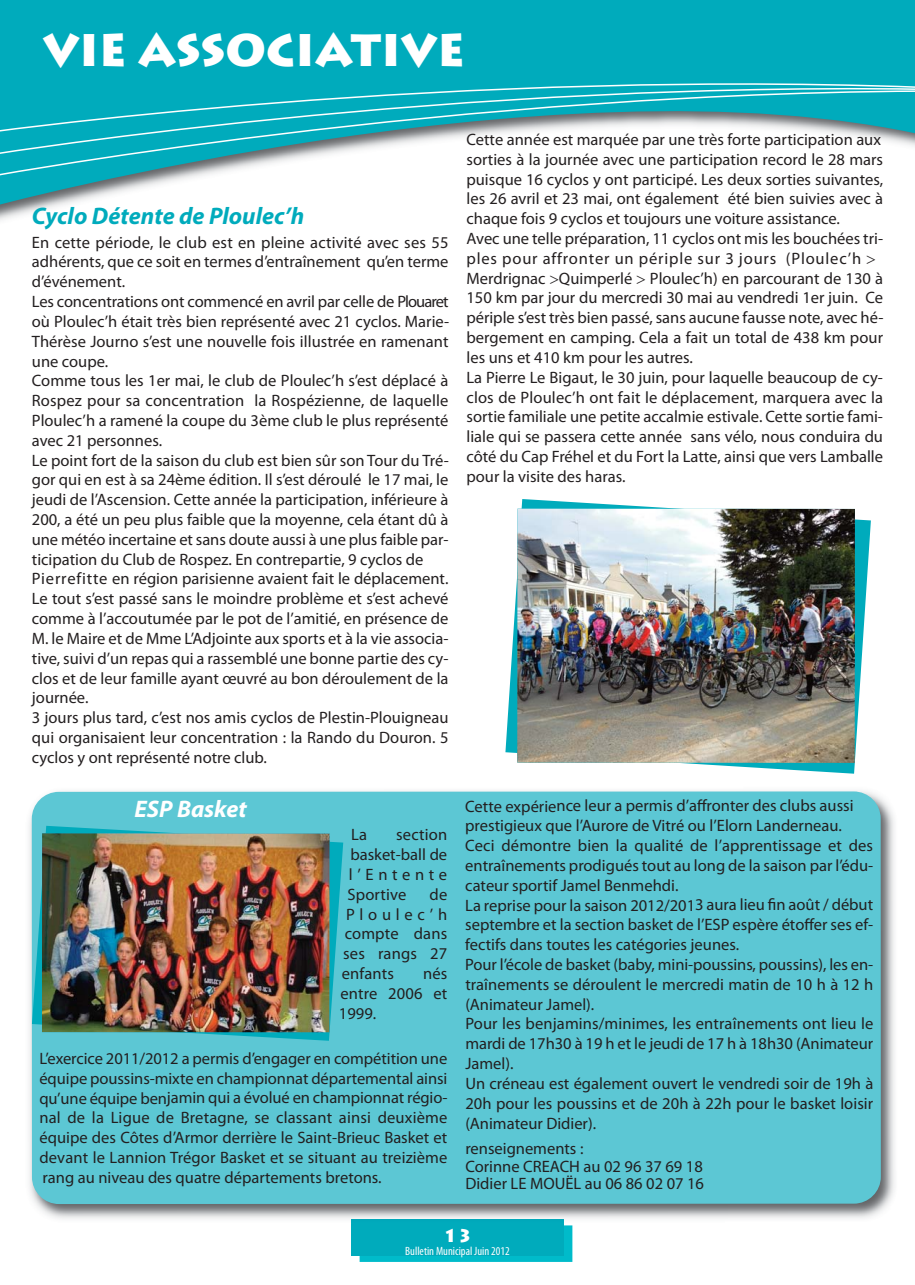
<style>
.page{position:relative;width:915px;height:1285px;background:#fff}
.page>*{position:absolute;margin:0;border:0;box-sizing:border-box;transform-origin:0 0}
.t1{font:900 45px "Lithos Pro";color:#fff}
.t2{font:italic 700 24px "Myriad Pro";color:#00abbc}
.t3{font:italic 700 24px "Myriad Pro";color:#fff}
.t4{font:900 18px "Lithos Pro";color:#fff}
.t5{font:16.5px/19.8px "Myriad Pro";color:#231f20}
.t6{font:condensed 12px "Myriad Pro";color:#fff}
</style>
<div class="page">
<svg style="left:0;top:0;width:914px;height:209px;fill:#00abbc"></svg>
<svg style="left:0;top:136px;width:914px;height:45px"></svg>
<svg style="left:0;top:65px;width:914px;height:71px;background:#2ab3c0"></svg>
<div style="left:351px;top:1218px;width:212px;height:37px;background:#00abbc"></div>
<svg style="left:359px;top:1225px;width:213px;height:36px;background:#01b8c8"></svg>
<div style="left:359px;top:1225px;width:204px;height:30px;background:#00abbc"></div>
<svg style="left:505px;top:499px;width:365px;height:274px"></svg>
<img style="left:517px;top:508px;width:337px;height:254px">
<img style="left:29px;top:791px;width:866px;height:432px">
<img style="left:351px;top:1218px;width:212px;height:4px">
<div style="left:32px;top:791px;width:848px;height:412px;background:#5cc7d4;border-radius:27px"></div>
<svg style="left:32px;top:825px;width:311px;height:215px"></svg>
<img style="left:43px;top:833px;width:286px;height:199px">
<h1 class="t1" style="left:43px;top:24px;width:424px">VIE ASSOCIATIVE</h1>
<h2 class="t2" style="left:32px;top:207px;width:274px">Cyclo Détente de Ploulec’h</h2>
<p class="t5" style="left:32px;top:233px;width:419px">En cette période, le club est en pleine activité avec ses 55 adhérents, que ce soit en termes d’entraînement qu’en terme d’événement.<br>Les concentrations ont commencé en avril par celle de Plouaret où Ploulec’h était très bien représenté avec 21 cyclos. Marie-Thérèse Journo s’est une nouvelle fois illustrée en ramenant une coupe.<br>Comme tous les 1er mai, le club de Ploulec’h s’est déplacé à Rospez pour sa concentration la Rospézienne, de laquelle Ploulec’h a ramené la coupe du 3ème club le plus représenté avec 21 personnes.<br>Le point fort de la saison du club est bien sûr son Tour du Tré&shy;gor qui en est à sa 24ème édition. Il s’est déroulé le 17 mai, le jeudi de l’Ascension. Cette année la participation, inférieure à 200, a été un peu plus faible que la moyenne, cela étant dû à une météo incertaine et sans doute aussi à une plus faible par&shy;ticipation du Club de Rospez. En contrepartie, 9 cyclos de Pierrefitte en région parisienne avaient fait le déplacement.<br>Le tout s’est passé sans le moindre problème et s’est achevé comme à l’accoutumée par le pot de l’amitié, en présence de M. le Maire et de Mme L’Adjointe aux sports et à la vie associa&shy;tive, suivi d’un repas qui a rassemblé une bonne partie des cy&shy;clos et de leur famille ayant œuvré au bon déroulement de la journée.<br>3 jours plus tard, c’est nos amis cyclos de Plestin-Plouigneau qui organisaient leur concentration : la Rando du Douron. 5 cyclos y ont représenté notre club.</p>
<h2 class="t3" style="left:134px;top:800px;width:114px">ESP Basket</h2>
<p class="t5" style="left:347px;top:826px;width:101px;text-align:justify;text-indent:49px">section basket-ball de l’Entente Sportive</p>
<p class="t5" style="left:351px;top:826px;width:17px">La</p>
<p class="t5" style="left:342px;top:885px;width:107px;text-align:justify;text-indent:88px">de Ploulec’h compte dans ses rangs 27 enfants</p>
<p class="t5" style="left:339px;top:964px;width:110px;text-align:justify;text-indent:84px">nés entre 2006 et 1999.</p>
<p class="t5" style="left:39px;top:1049px;width:409px;text-align:justify">L’exercice 2011/2012 a permis d’engager en compétition une équipe poussins-mixte en championnat départemental ainsi qu’une équipe benjamin qui a évolué en championnat régio&shy;nal de la Ligue de Bretagne, se classant ainsi deuxième équipe des Côtes d’Armor derrière le Saint-Brieuc Basket et devant le Lannion Trégor Basket et se situant au treizième rang au niveau des quatre départements bretons.</p>
<p class="t5" style="left:466px;top:131px;width:418px">Cette année est marquée par une très forte participation aux sorties à la journée avec une participation record le 28 mars puisque 16 cyclos y ont participé. Les deux sorties suivantes, les 26 avril et 23 mai, ont également été bien suivies avec à chaque fois 9 cyclos et toujours une voiture assistance.<br>Avec une telle préparation, 11 cyclos ont mis les bouchées tri&shy;ples pour affronter un périple sur 3 jours (Ploulec’h Merdrignac Quimperlé Ploulec’h) en parcourant de 130 à 150 km par jour du mercredi 30 mai au vendredi 1er juin. Ce périple s’est très bien passé, sans aucune fausse note, avec hé&shy;bergement en camping. Cela a fait un total de 438 km pour les uns et 410 km pour les autres.<br>La Pierre Le Bigaut, le 30 juin, pour laquelle beaucoup de cy&shy;clos de Ploulec’h ont fait le déplacement, marquera avec la sortie familiale une petite accalmie estivale. Cette sortie fami&shy;liale qui se passera cette année sans vélo, nous conduira du côté du Cap Fréhel et du Fort la Latte, ainsi que vers Lamballe pour la visite des haras.</p>
<p class="t5" style="left:465px;top:797px;width:409px">Cette expérience leur a permis d’affronter des clubs aussi prestigieux que l’Aurore de Vitré ou l’Elorn Landerneau.<br>Ceci démontre bien la qualité de l’apprentissage et des entraînements prodigués tout au long de la saison par l’édu&shy;cateur sportif Jamel Benmehdi.<br>La reprise pour la saison 2012/2013 aura lieu fin août / début septembre et la section basket de l’ESP espère étoffer ses ef&shy;fectifs dans toutes les catégories jeunes.<br>Pour l’école de basket (baby, mini-poussins, poussins), les en&shy;traînements se déroulent le mercredi matin de 10 h à 12 h (Animateur Jamel).<br>Pour les benjamins/minimes, les entraînements ont lieu le mardi de 17h30 à 19 h et le jeudi de 17 h à 18h30 (Animateur Jamel).<br>Un créneau est également ouvert le vendredi soir de 19h à 20h pour les poussins et de 20h à 22h pour le basket loisir (Animateur Didier).</p>
<p class="t5" style="left:465px;top:1140px;width:239px;line-height:18px">renseignements :<br>Corinne CREACH au 02 96 37 69 18</p>
<p class="t5" style="left:465px;top:1174px;width:240px">Didier LE MOUËL au 06 86 02 07 16</p>
<p class="t4" style="left:442px;top:1224px;width:31px">13</p>
<p class="t6" style="left:405px;top:1243px;width:106px">Bulletin Municipal Juin 2012</p>
</div>
